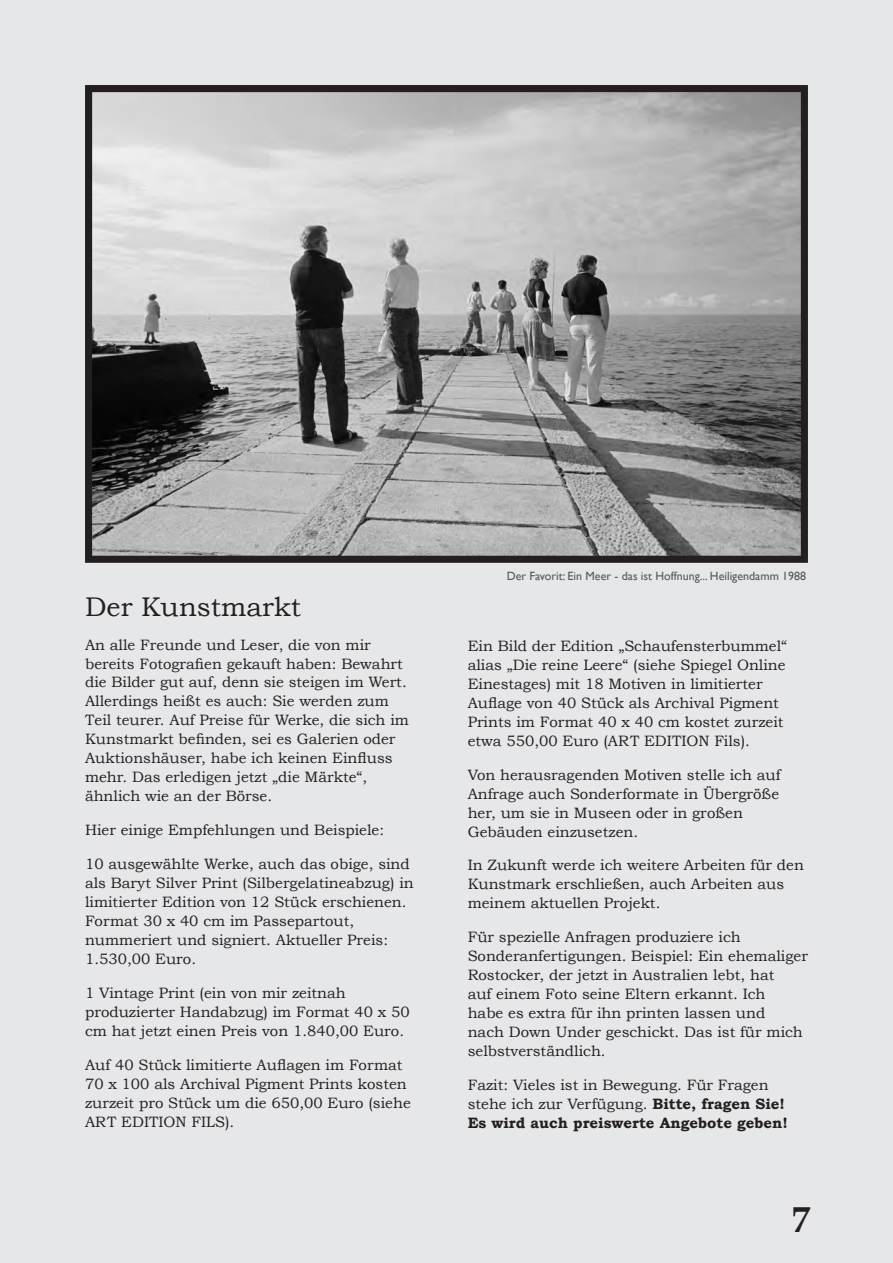
<style>
.page{position:relative;width:893px;height:1263px;background:#e6e7e9}
.page>*{position:absolute;margin:0;border:0;box-sizing:border-box;transform-origin:0 0}
.t1{font:700 36px "Book Antiqua";color:#231f20}
.t2{font:27px "Bookman Old Style";color:#231f20}
.t3{font:15px/18.9px "Bookman Old Style";color:#231f20}
.t4{font:12px "Gill Sans";color:#57585a}
.s1{font-weight:700}
</style>
<div class="page">
<img style="left:93px;top:93px;width:707px;height:462px">
<div style="left:85px;top:85px;width:723px;height:478px;border:7px solid #231f20"></div>
<h2 class="t2" style="left:85px;top:591px;width:217px">Der Kunstmarkt</h2>
<p class="t3" style="left:85px;top:635px;width:325px">An alle Freunde und Leser, die von mir bereits Fotografien gekauft haben: Bewahrt die Bilder gut auf, denn sie steigen im Wert.<br>Allerdings heißt es auch: Sie werden zum Teil teurer. Auf Preise für Werke, die sich im Kunstmarkt befinden, sei es Galerien oder Auktionshäuser, habe ich keinen Einfluss mehr. Das erledigen jetzt „die Märkte“, ähnlich wie an der Börse.</p>
<p class="t3" style="left:85px;top:821px;width:301px">Hier einige Empfehlungen und Beispiele:</p>
<p class="t3" style="left:85px;top:855px;width:330px">10 ausgewählte Werke, auch das obige, sind als Baryt Silver Print (Silbergelatineabzug) in limitierter Edition von 12 Stück erschienen.<br>Format 30 x 40 cm im Passepartout, nummeriert und signiert. Aktueller Preis:<br>1.530,00 Euro.</p>
<p class="t3" style="left:85px;top:983px;width:326px">1 Vintage Print (ein von mir zeitnah produzierter Handabzug) im Format 40 x 50 cm hat jetzt einen Preis von 1.840,00 Euro.</p>
<p class="t3" style="left:85px;top:1055px;width:327px">Auf 40 Stück limitierte Auflagen im Format 70 x 100 als Archival Pigment Prints kosten zurzeit pro Stück um die 650,00 Euro (siehe ART EDITION FILS).</p>
<p class="t4" style="left:507px;top:569px;width:301px">Der Favorit: Ein Meer - das ist Hoffnung... Heiligendamm 1988</p>
<p class="t3" style="left:468px;top:636px;width:321px">Ein Bild der Edition „Schaufensterbummel“ alias „Die reine Leere“ (siehe Spiegel Online Einestages) mit 18 Motiven in limitierter Auflage von 40 Stück als Archival Pigment Prints im Format 40 x 40 cm kostet zurzeit etwa 550,00 Euro (ART EDITION Fils).</p>
<p class="t3" style="left:468px;top:765px;width:314px">Von herausragenden Motiven stelle ich auf Anfrage auch Sonderformate in Übergröße her, um sie in Museen oder in großen Gebäuden einzusetzen.</p>
<p class="t3" style="left:468px;top:856px;width:338px">In Zukunft werde ich weitere Arbeiten für den<br>Kunstmark erschließen, auch Arbeiten aus meinem aktuellen Projekt.</p>
<p class="t3" style="left:468px;top:928px;width:342px">Für spezielle Anfragen produziere ich Sonderanfertigungen. Beispiel: Ein ehemaliger Rostocker, der jetzt in Australien lebt, hat<br>auf einem Foto seine Eltern erkannt. Ich<br>habe es extra für ihn printen lassen und<br>nach Down Under geschickt. Das ist für mich selbstverständlich.</p>
<p class="t3" style="left:468px;top:1076px;width:322px">Fazit: Vieles ist in Bewegung. Für Fragen stehe ich zur Verfügung. <span class="s1">Bitte, fragen Sie!<br>Es wird auch preiswerte Angebote geben!</span></p>
<h1 class="t1" style="left:792px;top:1199px;width:19px">7</h1>
</div>
